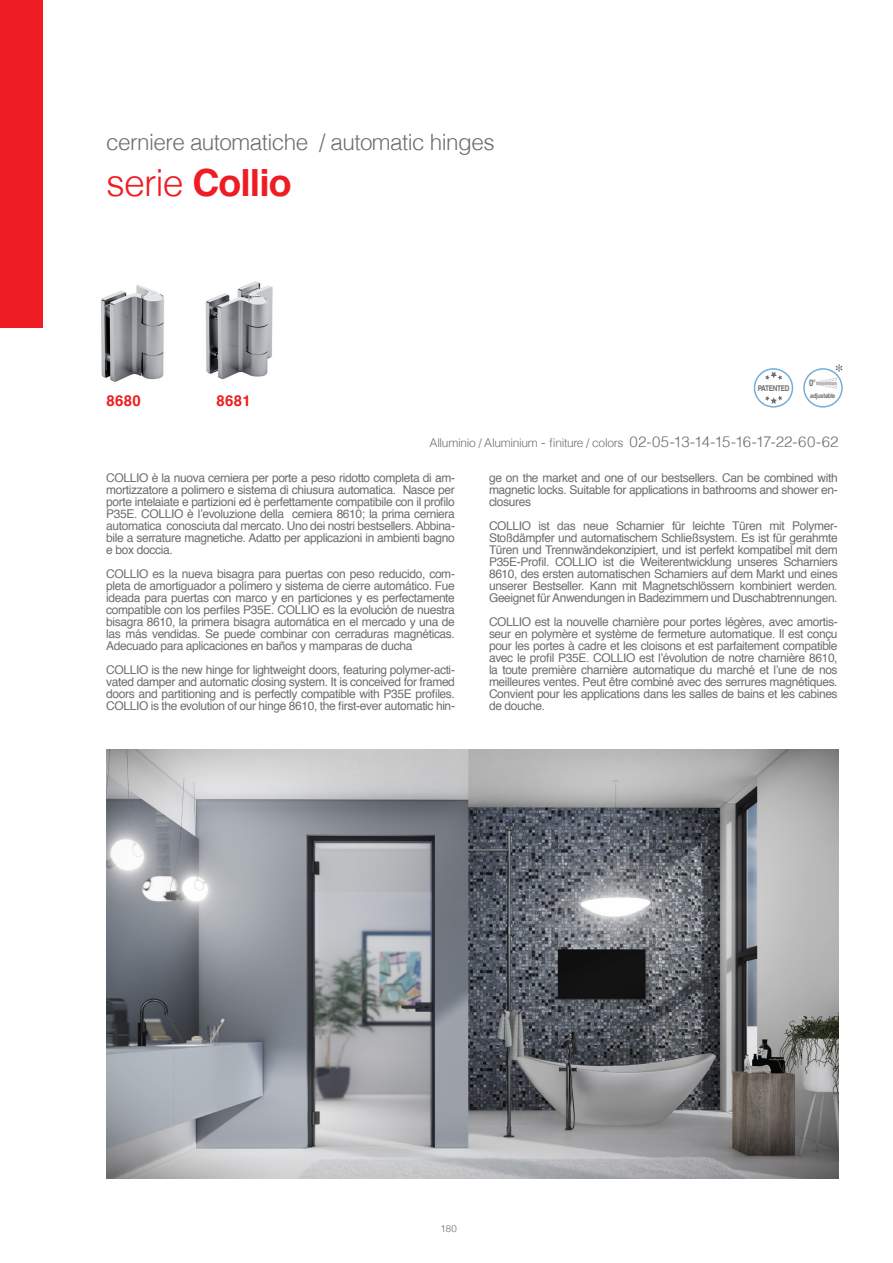
<style>
.page{position:relative;width:893px;height:1263px;background:#fff}
.page>*{position:absolute;margin:0;border:0;box-sizing:border-box;transform-origin:0 0}
.t1{font:700 37.5px "Helvetica";letter-spacing:-.025em;color:#ee1d23}
.t2{font:300 22.5px "Helvetica";letter-spacing:-.025em;color:#6c6d70}
.t3{font:700 15px "Helvetica";letter-spacing:.02em;color:#ee1d23}
.t4{font:12px/12px "Helvetica";letter-spacing:-.03em;color:#6c6d70;text-align:justify}
.titolini_indice{font:300 12px "Helvetica";letter-spacing:-.025em;color:#6c6d70}
.t5{font:300 9.75px "Helvetica";color:#6c6d70}
.t6{font:700 9.3px "Helvetica LT Std";color:#6c6d70;scale:.83 1}
.t7{font:700 7.8px "Helvetica LT Std";letter-spacing:-.05em;color:#6c6d70;scale:.83 1}
.t8{font:700 6.6px "Helvetica LT Std";letter-spacing:-.04em;color:#6c6d70;scale:.83 1}
.s1{font-weight:300}
.s2{font-size:13.5px}
.s3{font-size:15px}
</style>
<div class="page">
<img style="left:106px;top:750px;width:732px;height:428px">
<img style="left:205px;top:281px;width:68px;height:99px">
<img style="left:100px;top:284px;width:64px;height:98px">
<div style="left:0;top:0;width:43px;height:327px;background:#ee1d23"></div>
<svg style="left:816px;top:378px;width:21px;height:10px"></svg>
<div style="left:803px;top:368px;width:40px;height:40px;border:2px solid #72aeda;border-radius:50%"></div>
<svg style="left:836px;top:364px;width:6px;height:8px"></svg>
<svg style="left:765px;top:396px;width:17px;height:8px"></svg>
<svg style="left:765px;top:372px;width:17px;height:8px"></svg>
<div style="left:754px;top:368px;width:39px;height:40px;border:2px solid #72aeda;border-radius:50%"></div>
<p class="t2" style="left:106px;top:123px;width:390px">cerniere automatiche / automatic hinges</p>
<p class="t1" style="left:106px;top:152px;width:187px"><span class="s1">serie</span> Collio</p>
<p class="t3" style="left:107px;top:389px;width:36px">8680</p>
<p class="t3" style="left:216px;top:389px;width:36px">8681</p>
<p class="t7" style="left:758px;top:384px;width:40px">PATENTED</p>
<p class="t6" style="left:809px;top:377px;width:10px">0°</p>
<p class="t8" style="left:810px;top:392px;width:32px">adjustable</p>
<p class="titolini_indice" style="left:429px;top:433px;width:410px">Alluminio / Aluminium <span class="s2">-</span> finiture / colors <span class="s3">02-05-13-14-15-16-17-22-60-62</span></p>
<p class="t4" style="left:106px;top:472px;width:350px">COLLIO è la nuova cerniera per porte a peso ridotto completa di am&shy;mortizzatore a polimero e sistema di chiusura automatica. Nasce per porte intelaiate e partizioni ed è perfettamente compatibile con il profilo P35E. COLLIO è l’evoluzione della cerniera 8610; la prima cerniera automatica conosciuta dal mercato. Uno dei nostri bestsellers. Abbina&shy;bile a serrature magnetiche. Adatto per applicazioni in ambienti bagno e box doccia.</p>
<p class="t4" style="left:106px;top:568px;width:350px">COLLIO es la nueva bisagra para puertas con peso reducido, com&shy;pleta de amortiguador a polímero y sistema de cierre automático. Fue ideada para puertas con marco y en particiones y es perfectamente compatible con los perfiles P35E. COLLIO es la evolución de nuestra bisagra 8610, la primera bisagra automática en el mercado y una de las más vendidas. Se puede combinar con cerraduras magnéticas.<br>Adecuado para aplicaciones en baños y mamparas de ducha</p>
<p class="t4" style="left:106px;top:664px;width:350px">COLLIO is the new hinge for lightweight doors, featuring polymer-acti&shy;vated damper and automatic closing system. It is conceived for framed doors and partitioning and is perfectly compatible with P35E profiles.<br>COLLIO is the evolution of our hinge 8610, the first-ever automatic hin-</p>
<p class="t4" style="left:489px;top:472px;width:350px">ge on the market and one of our bestsellers. Can be combined with magnetic locks. Suitable for applications in bathrooms and shower en&shy;closures</p>
<p class="t4" style="left:489px;top:520px;width:350px">COLLIO ist das neue Scharnier für leichte Türen mit Polymer-Stoßdämpfer und automatischem Schließsystem. Es ist für gerahmte Türen und Trennwändekonzipiert, und ist perfekt kompatibel mit dem P35E-Profil. COLLIO ist die Weiterentwicklung unseres Scharniers 8610, des ersten automatischen Scharniers auf dem Markt und eines unserer Bestseller. Kann mit Magnetschlössern kombiniert werden.<br>Geeignet für Anwendungen in Badezimmern und Duschabtrennungen.</p>
<p class="t4" style="left:489px;top:616px;width:350px">COLLIO est la nouvelle charnière pour portes légères, avec amortis&shy;seur en polymère et système de fermeture automatique. Il est conçu pour les portes à cadre et les cloisons et est parfaitement compatible avec le profil P35E. COLLIO est l’évolution de notre charnière 8610, la toute première charnière automatique du marché et l’une de nos meilleures ventes. Peut être combiné avec des serrures magnétiques.<br>Convient pour les applications dans les salles de bains et les cabines de douche.</p>
<p class="t5" style="left:440px;top:1220px;width:18px">180</p>
</div>
